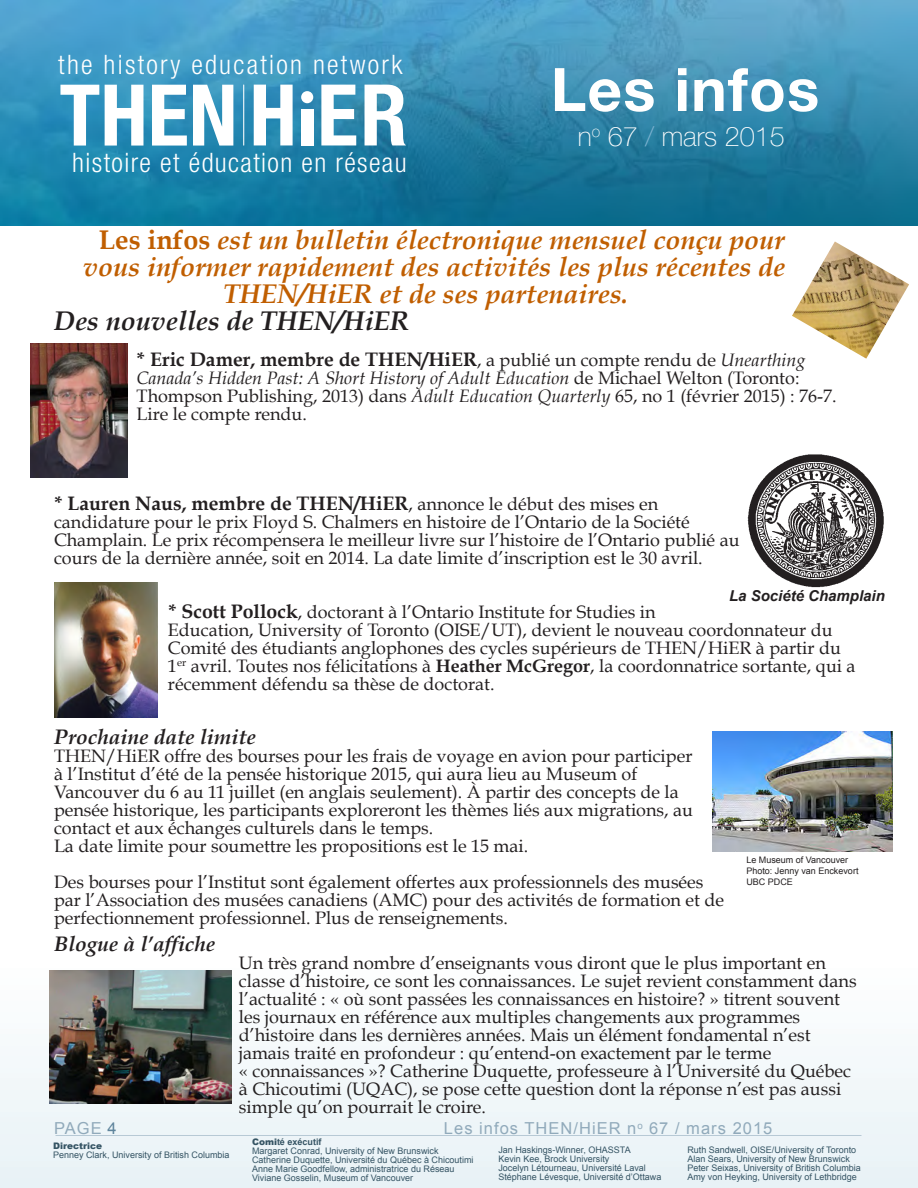
<style>
.page{position:relative;width:918px;height:1188px;background:#fff}
.page>*{position:absolute;margin:0;border:0;box-sizing:border-box;transform-origin:0 0}
.t1{font:700 condensed 85.2px "Helvetica Neue";color:#fff}
.t2{font:700 60px "Helvetica Neue";letter-spacing:.02em;color:#fff}
.t3{font:italic 700 27px/27px "Book Antiqua";color:#c05e00}
.t4{font:italic 700 27px "Book Antiqua";color:#231f20}
.t5{font:100 27px "Helvetica Neue";color:#fff}
.t6{font:300 condensed 26.85px "Helvetica Neue";letter-spacing:.05em;color:#fff}
.t7{font:300 condensed 26.85px "Helvetica Neue";letter-spacing:.07em;color:#fff}
.t8{font:italic 700 21px "Book Antiqua";color:#231f20}
.t9{font:700 19.5px "Book Antiqua";color:#231f20}
.t10{font:18px/18px "Book Antiqua";color:#231f20}
.t11{font:16.5px "Arial";letter-spacing:.06em;color:#91aabb}
.t12{font:italic 700 15px "Arial";color:#231f20}
.t13{font:9px/9px "Arial";color:#355464}
.t14{font:9px "Arial";color:#231f20}
.t15{font:700 9px "Arial";color:#355464}
.t16{font:900 9px "Arial";color:#355464}
.s1{color:#7fb3d1}
.s2{font-style:normal}
.s3{font-weight:400;font-size:18px}
.s4{font-weight:400;font-style:italic;font-size:18px}
.s5{font-style:italic}
.s6{font-weight:700;font-size:19.5px}
.s7{font-weight:700}
.s8{color:#5e849c}
.s9{font-weight:900}
</style>
<div class="page">
<div style="left:0;top:963px;width:918px;height:225px;background:#f2f7f9"></div>
<hr style="left:56px;top:1135px;width:805px;height:1px;background:#003b62">
<img style="left:0;top:0;width:918px;height:226px">
<hr style="left:243px;top:85px;width:1px;height:60px;background:#fff">
<div style="left:301px;top:109px;width:12px;height:36px;background:#fff"></div>
<div style="left:301px;top:91px;width:12px;height:12px;background:#fff;border-radius:50%"></div>
<img style="left:792px;top:242px;width:117px;height:117px">
<img style="left:30px;top:344px;width:98px;height:133px">
<img style="left:713px;top:731px;width:180px;height:120px">
<img style="left:747px;top:454px;width:137px;height:134px">
<img style="left:55px;top:582px;width:103px;height:135px">
<img style="left:50px;top:970px;width:181px;height:134px">
<p class="t7" style="left:58px;top:49px;width:346px">the history education network</p>
<p class="t1" style="left:59px;top:64px;width:350px">THENH ER</p>
<p class="t6" style="left:72px;top:147px;width:336px">histoire et éducation en réseau</p>
<p class="t2" style="left:551px;top:43px;width:270px">Les infos</p>
<p class="t5" style="left:578px;top:116px;width:209px">n<sup>o</sup> 67 <span class="s1">/</span> mars 2015</p>
<p class="t3" style="left:99px;top:227px;width:687px"><span class="s2">Les infos</span> est un bulletin électronique mensuel conçu pour</p>
<p class="t3" style="left:223px;top:254px;width:563px;text-indent:-140px">vous informer rapidement des activités les plus récentes de<br>THEN/HiER et de ses partenaires.</p>
<p class="t4" style="left:54px;top:305px;width:357px">Des nouvelles de THEN/HiER</p>
<p class="t9" style="left:137px;top:348px;width:670px">* Eric Damer, membre de THEN/HiER<span class="s3">, a publié un compte rendu de</span> <span class="s4">Unearthing</span></p>
<p class="t10" style="left:137px;top:369px;width:702px"><span class="s5">Canada’s Hidden Past: A Short History of Adult Education</span> de Michael Welton (Toronto:<br>Thompson Publishing, 2013) dans <span class="s5">Adult Education Quarterly</span> 65, no 1 (février 2015) : 76-7.<br>Lire le compte rendu.</p>
<p class="t9" style="left:54px;top:492px;width:606px">* Lauren Naus, membre de THEN/HiER<span class="s3">, annonce le début des mises en</span></p>
<p class="t10" style="left:54px;top:513px;width:687px">candidature pour le prix Floyd S. Chalmers en histoire de l’Ontario de la Société<br>Champlain. Le prix récompensera le meilleur livre sur l’histoire de l’Ontario publié au cours de la dernière année, soit en 2014. La date limite d’inscription est le 30 avril.</p>
<p class="t10" style="left:168px;top:603px;width:689px"><span class="s6">* Scott Pollock</span>, doctorant à l’Ontario Institute for Studies in<br>Education, University of Toronto (OISE/UT), devient le nouveau coordonnateur du Comité des étudiants anglophones des cycles supérieurs de THEN/HiER à partir du 1<sup>er</sup> avril. Toutes nos félicitations à <span class="s7">Heather McGregor</span>, la coordonnatrice sortante, qui a récemment défendu sa thèse de doctorat.</p>
<p class="t8" style="left:54px;top:725px;width:203px">Prochaine date limite</p>
<p class="t10" style="left:54px;top:747px;width:641px">THEN/HiER offre des bourses pour les frais de voyage en avion pour participer à l’Institut d’été de la pensée historique 2015, qui aura lieu au Museum of Vancouver du 6 au 11 juillet (en anglais seulement). À partir des concepts de la pensée historique, les participants exploreront les thèmes liés aux migrations, au contact et aux échanges culturels dans le temps.</p>
<p class="t10" style="left:54px;top:837px;width:476px">La date limite pour soumettre les propositions est le 15 mai.</p>
<p class="t10" style="left:54px;top:873px;width:672px">Des bourses pour l’Institut sont également offertes aux professionnels des musées par l’Association des musées canadiens (AMC) pour des activités de formation et de perfectionnement professionnel. Plus de renseignements.</p>
<p class="t8" style="left:54px;top:932px;width:163px">Blogue à l’affiche</p>
<p class="t10" style="left:239px;top:954px;width:619px">Un très grand nombre d’enseignants vous diront que le plus important en classe d’histoire, ce sont les connaissances. Le sujet revient constamment dans l’actualité : « où sont passées les connaissances en histoire? » titrent souvent les journaux en référence aux multiples changements aux programmes d’histoire dans les dernières années. Mais un élément fondamental n’est jamais traité en profondeur : qu’entend-on exactement par le terme</p>
<p class="t10" style="left:239px;top:1062px;width:614px">« connaissances »? Catherine Duquette, professeure à l’Université du Québec à Chicoutimi (UQAC), se pose cette question dont la réponse n’est pas aussi simple qu’on pourrait le croire.</p>
<p class="t16" style="left:53px;top:1140px;width:51px">Directrice</p>
<p class="t13" style="left:53px;top:1151px;width:178px">Penney Clark, University of British Columbia</p>
<p class="t12" style="left:729px;top:585px;width:157px">La Société Champlain</p>
<p class="t14" style="left:746px;top:854px;width:103px">Le Museum of Vancouver</p>
<p class="t14" style="left:746px;top:865px;width:114px">Photo: Jenny van Enckevort</p>
<p class="t14" style="left:746px;top:876px;width:48px">UBC PDCE</p>
<p class="t11" style="left:54px;top:1117px;width:64px">PAGE <span class="s8">4</span></p>
<p class="t11" style="left:444px;top:1117px;width:330px">Les infos THEN/HiER n<sup>o</sup> 67 / mars 2015</p>
<p class="t15" style="left:252px;top:1136px;width:71px"><span class="s9">Comi</span>té exécutif</p>
<p class="t13" style="left:252px;top:1146px;width:223px">Margaret Conrad, University of New Brunswick<br>Catherine Duquette, Université du Québec à Chicoutimi</p>
<p class="t13" style="left:252px;top:1164px;width:204px">Anne Marie Goodfellow, administratrice du Réseau</p>
<p class="t13" style="left:252px;top:1173px;width:163px">Viviane Gosselin, Museum of Vancouver</p>
<p class="t13" style="left:687px;top:1145px;width:170px">Ruth Sandwell, OISE/University of Toronto</p>
<p class="t13" style="left:687px;top:1154px;width:164px">Alan Sears, University of New Brunswick</p>
<p class="t13" style="left:687px;top:1163px;width:175px">Peter Seixas, University of British Columbia</p>
<p class="t13" style="left:687px;top:1172px;width:171px">Amy von Heyking, University of Lethbridge</p>
<p class="t13" style="left:498px;top:1146px;width:134px">Jan Haskings-Winner, OHASSTA</p>
<p class="t13" style="left:498px;top:1155px;width:113px">Kevin Kee, Brock University</p>
<p class="t13" style="left:498px;top:1164px;width:149px">Jocelyn Létourneau, Université Laval</p>
<p class="t13" style="left:498px;top:1173px;width:165px">Stéphane Lévesque, Université d’Ottawa</p>
</div>
